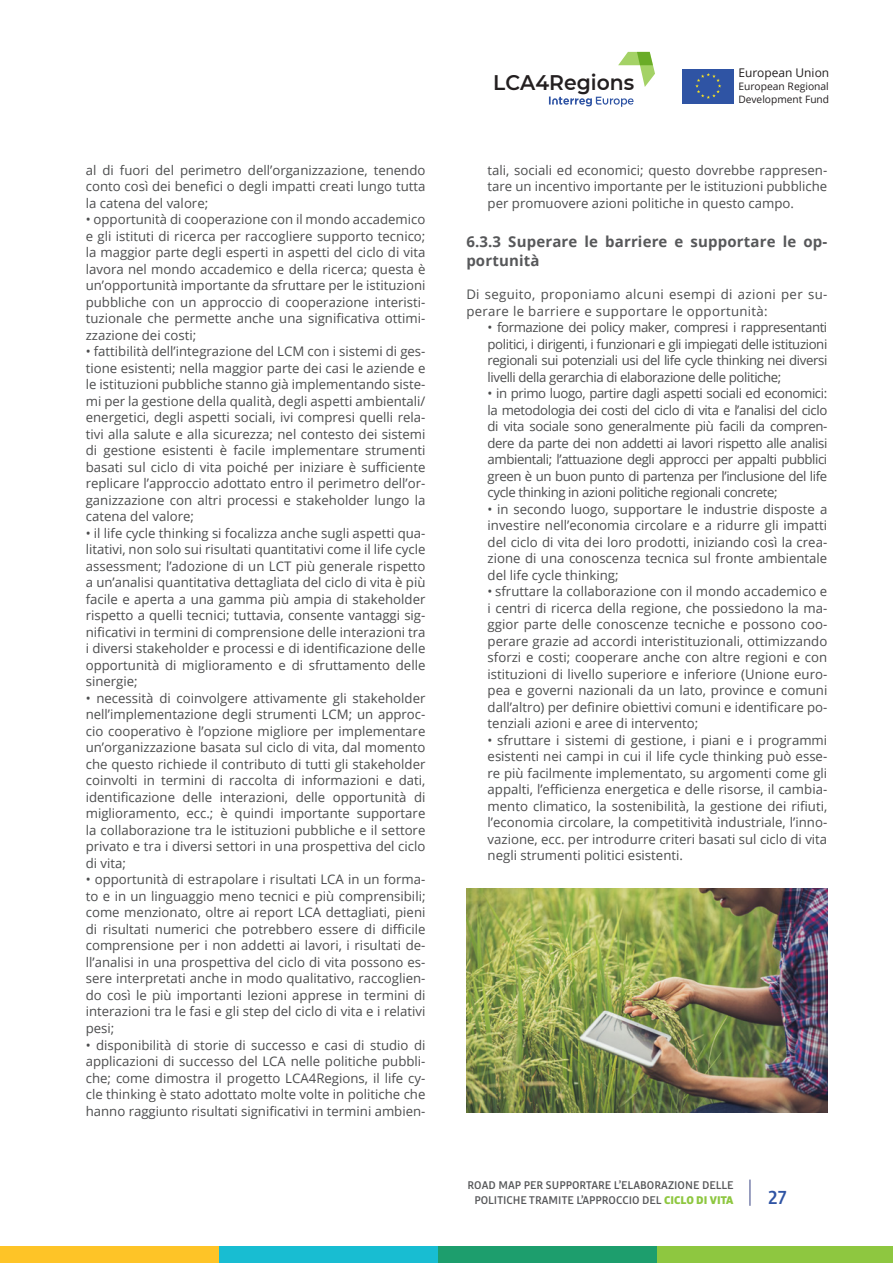
<style>
.page{position:relative;width:893px;height:1263px;background:#fff}
.page>*{position:absolute;margin:0;border:0;box-sizing:border-box;transform-origin:0 0}
.t1{font:600 21.15px "Montserrat";color:#231f20;scale:.96 1}
.t2{font:500 20.25px "Bulo";color:#2f54a4}
.t3{font:700 15px/19.5px "Open Sans";letter-spacing:.01em;color:#57585a}
.t4{font:13.2px/16.5px "Open Sans";color:#4b4c4d;text-align:justify}
.t5{font:13.2px/16.5px "Open Sans";letter-spacing:.025em;color:#4b4c4d}
.t6{font:500 12px/15px "Bulo";color:#57585a;text-align:center}
.t7{font:12px "Open Sans";color:#231f20}
.t8{font:10.35px "Open Sans";color:#231f20}
.t9{font:10.2px "Open Sans";color:#231f20}
.s1{font-weight:900;color:#8ec740}
</style>
<div class="page">
<div style="left:682px;top:69px;width:52px;height:34px;background:#2f54a4"></div>
<svg style="left:695px;top:73px;width:26px;height:26px"></svg>
<svg style="left:549px;top:97px;width:85px;height:10px"></svg>
<svg style="left:618px;top:52px;width:37px;height:35px"></svg>
<svg style="left:749px;top:1179px;width:1px;height:27px"></svg>
<div style="left:0;top:1247px;width:219px;height:16px;background:#fec427"></div>
<div style="left:219px;top:1247px;width:219px;height:16px;background:#18bdd2"></div>
<div style="left:438px;top:1247px;width:219px;height:16px;background:#1d9e6d"></div>
<div style="left:657px;top:1247px;width:236px;height:16px;background:#8ec740"></div>
<img style="left:466px;top:889px;width:361px;height:224px">
<p class="t4" style="left:86px;top:161px;width:341px">al di fuori del perimetro dell’organizzazione, tenendo conto così dei benefici o degli impatti creati lungo tutta la catena del valore;</p>
<p class="t4" style="left:86px;top:211px;width:341px">• opportunità di cooperazione con il mondo accademico e gli istituti di ricerca per raccogliere supporto tecnico; la maggior parte degli esperti in aspetti del ciclo di vita lavora nel mondo accademico e della ricerca; questa è un’opportunità importante da sfruttare per le istituzioni pubbliche con un approccio di cooperazione interisti&shy;tuzionale che permette anche una significativa ottimi&shy;zzazione dei costi;</p>
<p class="t4" style="left:86px;top:343px;width:341px">• fattibilità dell’integrazione del LCM con i sistemi di ges&shy;tione esistenti; nella maggior parte dei casi le aziende e le istituzioni pubbliche stanno già implementando siste&shy;mi per la gestione della qualità, degli aspetti ambientali/ energetici, degli aspetti sociali, ivi compresi quelli rela&shy;tivi alla salute e alla sicurezza; nel contesto dei sistemi di gestione esistenti è facile implementare strumenti basati sul ciclo di vita poiché per iniziare è sufficiente replicare l’approccio adottato entro il perimetro dell’or&shy;ganizzazione con altri processi e stakeholder lungo la catena del valore;</p>
<p class="t4" style="left:86px;top:524px;width:341px">• il life cycle thinking si focalizza anche sugli aspetti qua&shy;litativi, non solo sui risultati quantitativi come il life cycle assessment; l’adozione di un LCT più generale rispetto a un’analisi quantitativa dettagliata del ciclo di vita è più facile e aperta a una gamma più ampia di stakeholder rispetto a quelli tecnici; tuttavia, consente vantaggi sig&shy;nificativi in termini di comprensione delle interazioni tra i diversi stakeholder e processi e di identificazione delle opportunità di miglioramento e di sfruttamento delle sinergie;</p>
<p class="t4" style="left:86px;top:689px;width:341px">• necessità di coinvolgere attivamente gli stakeholder nell’implementazione degli strumenti LCM; un approc&shy;cio cooperativo è l’opzione migliore per implementare un’organizzazione basata sul ciclo di vita, dal momento che questo richiede il contributo di tutti gli stakeholder coinvolti in termini di raccolta di informazioni e dati, identificazione delle interazioni, delle opportunità di miglioramento, ecc.; è quindi importante supportare la collaborazione tra le istituzioni pubbliche e il settore privato e tra i diversi settori in una prospettiva del ciclo di vita;</p>
<p class="t4" style="left:86px;top:871px;width:341px">• opportunità di estrapolare i risultati LCA in un forma&shy;to e in un linguaggio meno tecnici e più comprensibili; come menzionato, oltre ai report LCA dettagliati, pieni di risultati numerici che potrebbero essere di difficile comprensione per i non addetti ai lavori, i risultati de&shy;ll’analisi in una prospettiva del ciclo di vita possono es&shy;sere interpretati anche in modo qualitativo, raccoglien&shy;do così le più importanti lezioni apprese in termini di interazioni tra le fasi e gli step del ciclo di vita e i relativi pesi;</p>
<p class="t4" style="left:86px;top:1036px;width:341px">• disponibilità di storie di successo e casi di studio di applicazioni di successo del LCA nelle politiche pubbli&shy;che; come dimostra il progetto LCA4Regions, il life cy&shy;cle thinking è stato adottato molte volte in politiche che hanno raggiunto risultati significativi in termini ambien-</p>
<h1 class="t1" style="left:493px;top:67px;width:148px">LCA4Regions</h1>
<p class="t7" style="left:738px;top:65px;width:92px">European Union</p>
<p class="t8" style="left:738px;top:79px;width:92px">European Regional</p>
<p class="t9" style="left:738px;top:92px;width:92px">Development Fund</p>
<p class="t4" style="left:488px;top:161px;width:341px">tali, sociali ed economici; questo dovrebbe rappresen&shy;tare un incentivo importante per le istituzioni pubbliche per promuovere azioni politiche in questo campo.</p>
<p class="t3" style="left:466px;top:231px;width:362px">6.3.3 Superare le barriere e supportare le op&shy;portunità</p>
<p class="t5" style="left:466px;top:286px;width:362px">Di seguito, proponiamo alcuni esempi di azioni per su&shy;perare le barriere e supportare le opportunità:</p>
<p class="t4" style="left:488px;top:319px;width:341px">• formazione dei policy maker, compresi i rappresentanti politici, i dirigenti, i funzionari e gli impiegati delle istituzioni regionali sui potenziali usi del life cycle thinking nei diversi livelli della gerarchia di elaborazione delle politiche;</p>
<p class="t4" style="left:488px;top:385px;width:341px">• in primo luogo, partire dagli aspetti sociali ed economici: la metodologia dei costi del ciclo di vita e l’analisi del ciclo di vita sociale sono generalmente più facili da compren&shy;dere da parte dei non addetti ai lavori rispetto alle analisi ambientali; l’attuazione degli approcci per appalti pubblici green è un buon punto di partenza per l’inclusione del life cycle thinking in azioni politiche regionali concrete;</p>
<p class="t4" style="left:488px;top:500px;width:341px">• in secondo luogo, supportare le industrie disposte a investire nell’economia circolare e a ridurre gli impatti del ciclo di vita dei loro prodotti, iniziando così la crea&shy;zione di una conoscenza tecnica sul fronte ambientale del life cycle thinking;</p>
<p class="t4" style="left:488px;top:583px;width:341px">• sfruttare la collaborazione con il mondo accademico e i centri di ricerca della regione, che possiedono la ma&shy;ggior parte delle conoscenze tecniche e possono coo&shy;perare grazie ad accordi interistituzionali, ottimizzando sforzi e costi; cooperare anche con altre regioni e con istituzioni di livello superiore e inferiore (Unione euro&shy;pea e governi nazionali da un lato, province e comuni dall’altro) per definire obiettivi comuni e identificare po&shy;tenziali azioni e aree di intervento;</p>
<p class="t4" style="left:488px;top:731px;width:341px">• sfruttare i sistemi di gestione, i piani e i programmi esistenti nei campi in cui il life cycle thinking può esse&shy;re più facilmente implementato, su argomenti come gli appalti, l’efficienza energetica e delle risorse, il cambia&shy;mento climatico, la sostenibilità, la gestione dei rifiuti, l’economia circolare, la competitività industriale, l’inno&shy;vazione, ecc. per introdurre criteri basati sul ciclo di vita negli strumenti politici esistenti.</p>
<p class="t6" style="left:468px;top:1178px;width:267px">ROAD MAP PER SUPPORTARE L’ELABORAZIONE DELLE<br>POLITICHE TRAMITE L’APPROCCIO DEL <span class="s1">CICLO DI VITA</span></p>
<p class="t2" style="left:768px;top:1184px;width:20px">27</p>
</div>
